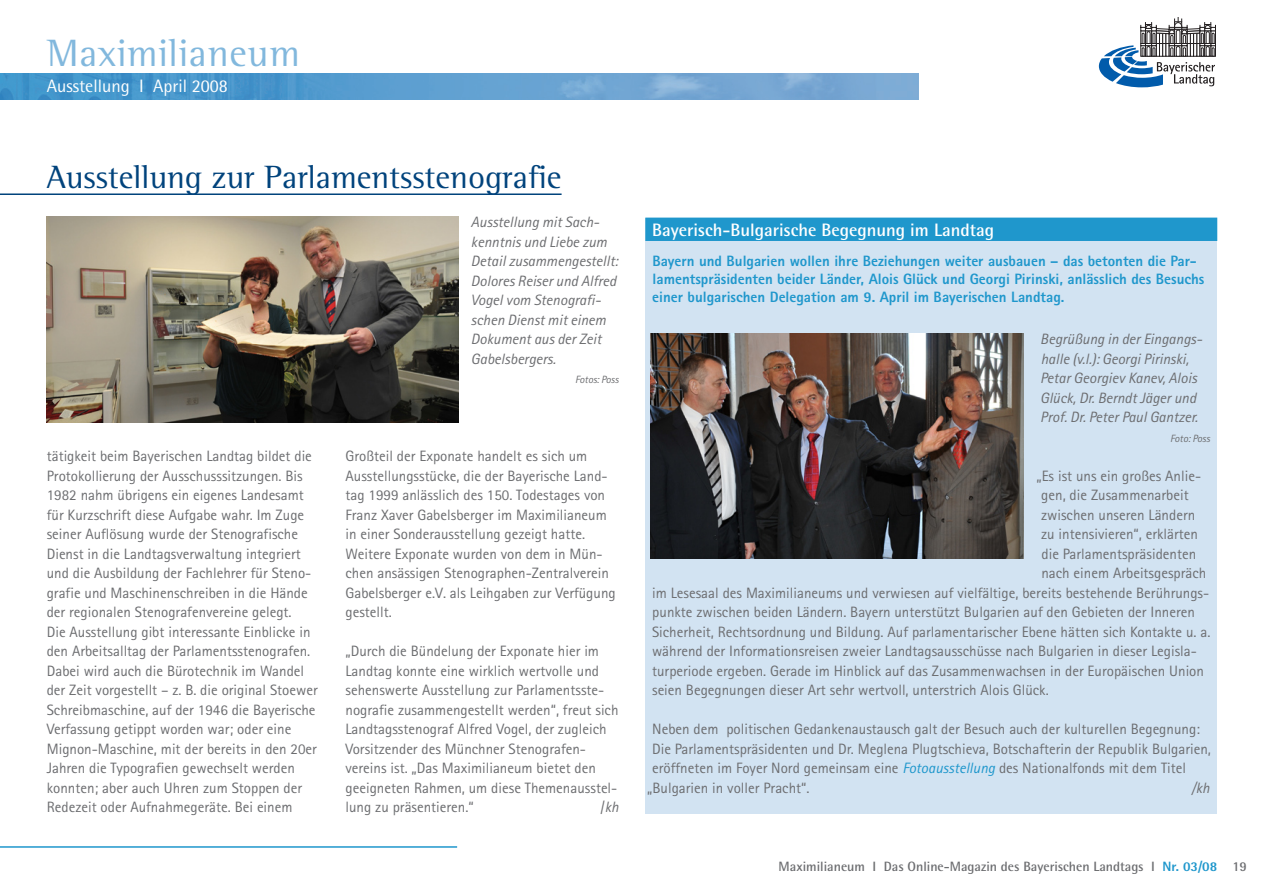
<style>
.page{position:relative;width:1263px;height:893px;background:#fff}
.page>*{position:absolute;margin:0;border:0;box-sizing:border-box;transform-origin:0 0}
.t1{font:39px "Rotis Semi Serif Pro";letter-spacing:.02em;color:#82b8dd}
.Subhead_klein_Linie{font:33px "Rotis Semi Serif Pro";color:#01437c}
.Headline_Balken{font:700 18px "Rotis Semi Sans Pro";color:#fff}
.t2{font:18px "Rotis Semi Sans Pro";color:#fff}
.Fließtext{font:15px/19.5px "Rotis Sans Serif Pro";color:#6c6d70}
.Bildunterschrift{font:italic 15px/19.5px "Rotis Sans Serif Pro";color:#6c6d70}
.Headline_Themenkast{font:800 15px/18px "Rotis Sans Serif Pro";color:#1f97cc}
.Fließtext-2{font:italic 15px "Rotis Sans Serif Pro";color:#6c6d70}
.t3{font:700 13.5px "Rotis Semi Sans Pro";color:#6c6d70}
.Bildunterschrift-2{font:italic 10.5px "Rotis Sans Serif Pro";color:#6c6d70}
.s1{font-style:normal}
.s2{font-style:italic;color:#1f97cc}
.s3{font-weight:800;color:#1f97cc}
</style>
<div class="page">
<img style="left:0;top:74px;width:918px;height:25px">
<svg style="left:1099px;top:17px;width:117px;height:70px"></svg>
<hr style="left:0;top:846px;width:457px;height:2px;background:#1f97cc">
<hr style="left:0;top:193px;width:562px;height:2px;background:#01437c">
<img style="left:47px;top:217px;width:411px;height:205px">
<div style="left:645px;top:218px;width:572px;height:596px;background:#d2e3f2"></div>
<div style="left:645px;top:218px;width:572px;height:23px;background:#1f97cc"></div>
<img style="left:651px;top:334px;width:373px;height:225px">
<h1 class="t1" style="left:47px;top:29px;width:254px">Maximilianeum</h1>
<p class="t2" style="left:47px;top:76px;width:183px">Ausstellung I April 2008</p>
<p class="Subhead_klein_Linie" style="left:47px;top:157px;width:516px">Ausstellung zur Parlamentsstenografie</p>
<p class="Fließtext" style="left:47px;top:447px;width:267px">tätigkeit beim Bayerischen Landtag bildet die Protokollierung der Ausschusssitzungen. Bis 1982 nahm übrigens ein eigenes Landesamt für Kurzschrift diese Aufgabe wahr. Im Zuge seiner Auflösung wurde der Stenografische Dienst in die Landtagsverwaltung integriert und die Ausbildung der Fachlehrer für Steno&shy;grafie und Maschinenschreiben in die Hände der regionalen Stenografenvereine gelegt.</p>
<p class="Fließtext" style="left:47px;top:622px;width:272px">Die Ausstellung gibt interessante Einblicke in den Arbeitsalltag der Parlamentsstenografen.<br>Dabei wird auch die Bürotechnik im Wandel der Zeit vorgestellt – z. B. die original Stoewer Schreibmaschine, auf der 1946 die Bayerische Verfassung getippt worden war; oder eine Mignon-Maschine, mit der bereits in den 20er Jahren die Typografien gewechselt werden konnten; aber auch Uhren zum Stoppen der Redezeit oder Aufnahmegeräte. Bei einem</p>
<p class="Bildunterschrift" style="left:471px;top:213px;width:148px">Ausstellung mit Sach&shy;kenntnis und Liebe zum<br>Detail zusammengestellt:<br>Dolores Reiser und Alfred<br>Vogel vom Stenografi&shy;schen Dienst mit einem<br>Dokument aus der Zeit<br>Gabelsbergers.</p>
<p class="Bildunterschrift-2" style="left:575px;top:374px;width:45px">Fotos: Poss</p>
<p class="Fließtext" style="left:345px;top:447px;width:272px">Großteil der Exponate handelt es sich um Ausstellungsstücke, die der Bayerische Land&shy;tag 1999 anlässlich des 150. Todestages von Franz Xaver Gabelsberger im Maximilianeum in einer Sonderausstellung gezeigt hatte.<br>Weitere Exponate wurden von dem in Mün&shy;chen ansässigen Stenographen-Zentralverein Gabelsberger e.V. als Leihgaben zur Verfügung gestellt.</p>
<p class="Fließtext" style="left:345px;top:642px;width:274px">„Durch die Bündelung der Exponate hier im Landtag konnte eine wirklich wertvolle und sehenswerte Ausstellung zur Parlamentsste&shy;nografie zusammengestellt werden“, freut sich Landtagsstenograf Alfred Vogel, der zugleich Vorsitzender des Münchner Stenografen&shy;vereins ist. „Das Maximilianeum bietet den geeigneten Rahmen, um diese Themenausstel&shy;lung zu präsentieren.“</p>
<p class="Fließtext-2" style="left:600px;top:798px;width:20px"><span class="s1">/</span>kh</p>
<p class="Headline_Balken" style="left:652px;top:219px;width:343px">Bayerisch-Bulgarische Begegnung im Landtag</p>
<p class="Headline_Themenkast" style="left:652px;top:252px;width:554px">Bayern und Bulgarien wollen ihre Beziehungen weiter ausbauen – das betonten die Par&shy;lamentspräsidenten beider Länder, Alois Glück und Georgi Pirinski, anlässlich des Besuchs einer bulgarischen Delegation am 9. April im Bayerischen Landtag.</p>
<p class="Bildunterschrift" style="left:1040px;top:330px;width:164px">Begrüßung in der Eingangs&shy;halle (v.l.): Georgi Pirinski,<br>Petar Georgiev Kanev, Alois<br>Glück, Dr. Berndt Jäger und<br>Prof. Dr. Peter Paul Gantzer.</p>
<p class="Bildunterschrift-2" style="left:1170px;top:432px;width:41px">Foto: Poss</p>
<p class="Fließtext" style="left:1036px;top:466px;width:166px">„Es ist uns ein großes Anlie-</p>
<p class="Fließtext" style="left:1041px;top:486px;width:149px">gen, die Zusammenarbeit</p>
<p class="Fließtext" style="left:1041px;top:505px;width:156px">zwischen unseren Ländern</p>
<p class="Fließtext" style="left:1041px;top:525px;width:158px">zu intensivieren“, erklärten</p>
<p class="Fließtext" style="left:1041px;top:544px;width:156px">die Parlamentspräsidenten</p>
<p class="Fließtext" style="left:1041px;top:564px;width:166px">nach einem Arbeitsgespräch</p>
<p class="Fließtext" style="left:652px;top:583px;width:559px">im Lesesaal des Maximilianeums und verwiesen auf vielfältige, bereits bestehende Berührungs-</p>
<p class="Fließtext" style="left:652px;top:603px;width:544px">punkte zwischen beiden Ländern. Bayern unterstützt Bulgarien auf den Gebieten der Inneren</p>
<p class="Fließtext" style="left:652px;top:622px;width:560px">Sicherheit, Rechtsordnung und Bildung. Auf parlamentarischer Ebene hätten sich Kontakte u. a.</p>
<p class="Fließtext" style="left:652px;top:642px;width:546px">während der Informationsreisen zweier Landtagsausschüsse nach Bulgarien in dieser Legisla-</p>
<p class="Fließtext" style="left:652px;top:661px;width:553px">turperiode ergeben. Gerade im Hinblick auf das Zusammenwachsen in der Europäischen Union</p>
<p class="Fließtext" style="left:652px;top:681px;width:398px">seien Begegnungen dieser Art sehr wertvoll, unterstrich Alois Glück.</p>
<p class="Fließtext" style="left:652px;top:720px;width:549px">Neben dem politischen Gedankenaustausch galt der Besuch auch der kulturellen Begegnung:</p>
<p class="Fließtext" style="left:652px;top:739px;width:560px">Die Parlamentspräsidenten und Dr. Meglena Plugtschieva, Botschafterin der Republik Bulgarien,</p>
<p class="Fließtext" style="left:652px;top:759px;width:535px">eröffneten im Foyer Nord gemeinsam eine <span class="s2">Fotoausstellung</span> des Nationalfonds mit dem Titel</p>
<p class="Fließtext" style="left:647px;top:778px;width:164px">„Bulgarien in voller Pracht“.</p>
<p class="Bildunterschrift" style="left:1191px;top:778px;width:20px">/kh</p>
<p class="t3" style="left:779px;top:858px;width:470px">Maximilianeum I Das Online-Magazin des Bayerischen Landtags I <span class="s3">Nr. 03/08</span> 19</p>
</div>
